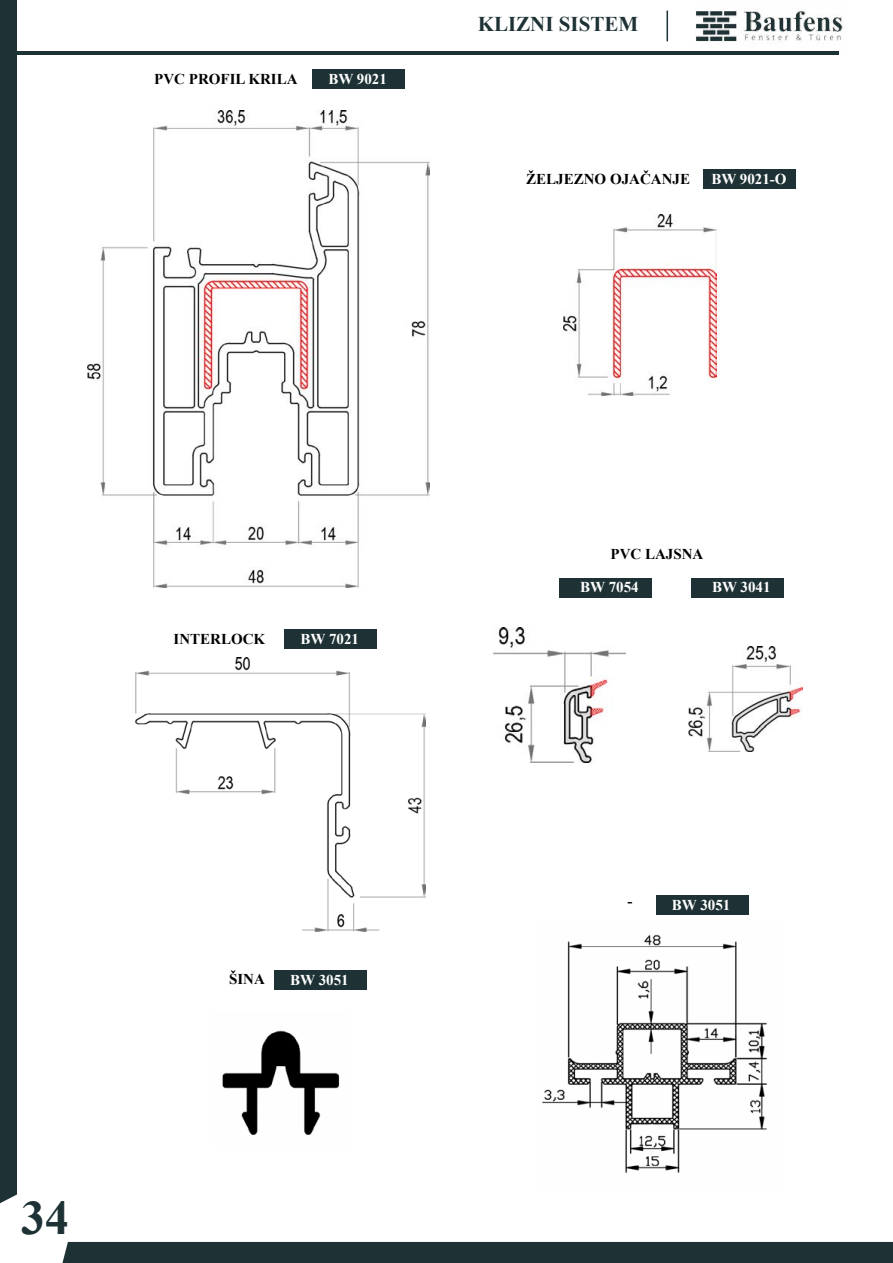
<style>
.page{position:relative;width:893px;height:1263px;background:#fff}
.page>*{position:absolute;margin:0;border:0;box-sizing:border-box;transform-origin:0 0}
.t1{font:700 48px "Times New Roman";color:#1e3235}
.t2{font:700 21px "Times New Roman";color:#1e3235}
.t3{font:700 15px "Times New Roman";color:#000}
.t4{font:700 15px "Times New Roman";color:#fff}
</style>
<div class="page">
<div style="left:0;top:0;width:17px;height:1204px;background:#1e3235"></div>
<div style="left:62px;top:1242px;width:831px;height:21px;background:#1e3235"></div>
<img style="left:695px;top:10px;width:148px;height:34px">
<hr style="left:666px;top:11px;width:2px;height:30px;background:#1e3235">
<hr style="left:0;top:51px;width:839px;height:3px;background:#1e3235">
<img style="left:688px;top:646px;width:115px;height:105px">
<img style="left:494px;top:628px;width:132px;height:134px">
<img style="left:135px;top:657px;width:290px;height:275px">
<div style="left:285px;top:629px;width:92px;height:20px;background:#1e3235"></div>
<div style="left:559px;top:578px;width:92px;height:19px;background:#1e3235"></div>
<div style="left:691px;top:578px;width:92px;height:19px;background:#1e3235"></div>
<img style="left:87px;top:111px;width:342px;height:476px">
<img style="left:563px;top:215px;width:154px;height:180px">
<div style="left:313px;top:69px;width:92px;height:20px;background:#1e3235"></div>
<div style="left:703px;top:169px;width:92px;height:20px;background:#1e3235"></div>
<img style="left:541px;top:934px;width:226px;height:239px">
<img style="left:222px;top:1030px;width:118px;height:105px">
<div style="left:275px;top:970px;width:92px;height:20px;background:#1e3235"></div>
<div style="left:656px;top:895px;width:92px;height:20px;background:#1e3235"></div>
<p class="t3" style="left:154px;top:68px;width:145px">PVC PROFIL KRILA</p>
<p class="t4" style="left:328px;top:68px;width:60px">BW 9021</p>
<h2 class="t2" style="left:478px;top:8px;width:162px">KLIZNI SISTEM</h2>
<p class="t3" style="left:526px;top:168px;width:165px">ŽELJEZNO OJAČANJE</p>
<p class="t4" style="left:711px;top:168px;width:77px">BW 9021-O</p>
<p class="t3" style="left:173px;top:628px;width:93px">INTERLOCK</p>
<p class="t4" style="left:301px;top:628px;width:60px">BW 7021</p>
<h1 class="t1" style="left:21px;top:1183px;width:49px">34</h1>
<p class="t3" style="left:229px;top:968px;width:37px">ŠINA</p>
<p class="t4" style="left:290px;top:969px;width:60px">BW 3051</p>
<p class="t3" style="left:611px;top:543px;width:94px">PVC LAJSNA</p>
<p class="t4" style="left:580px;top:576px;width:60px">BW 7054</p>
<p class="t4" style="left:712px;top:576px;width:60px">BW 3041</p>
<p class="t3" style="left:628px;top:890px;width:6px">-</p>
<p class="t4" style="left:672px;top:894px;width:60px">BW 3051</p>
</div>
